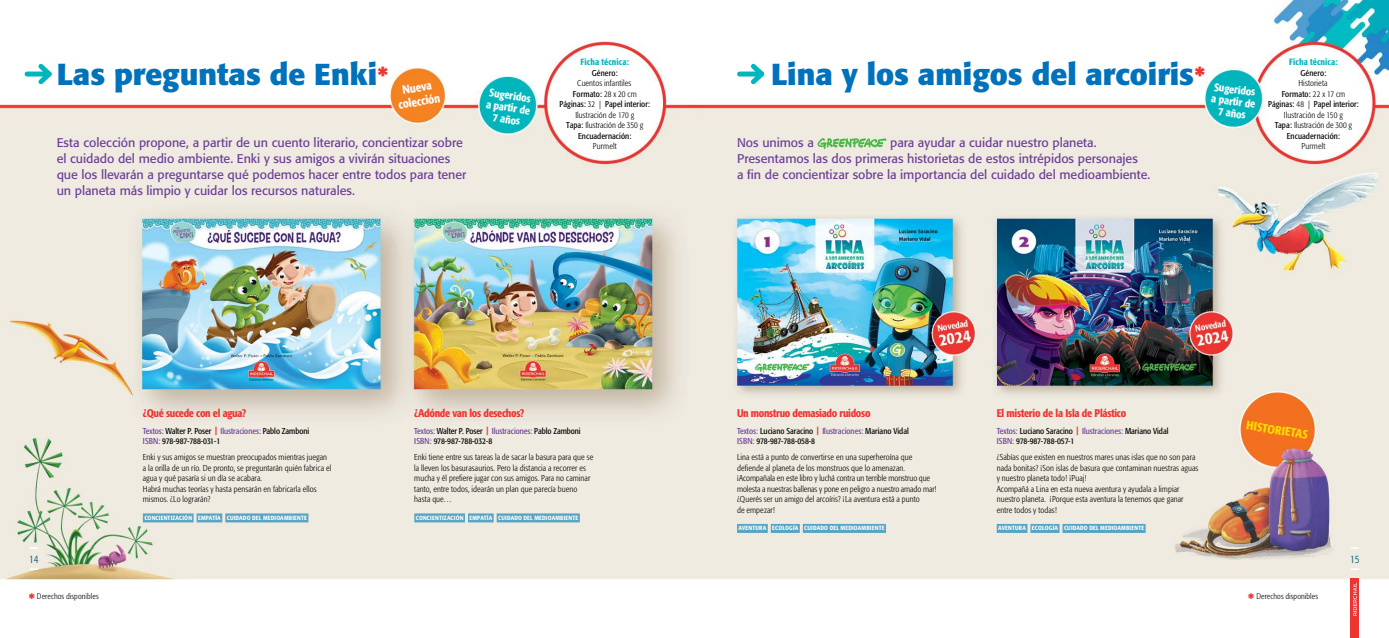
<style>
.page{position:relative;width:1389px;height:638px;background:#fff}
.page>*{position:absolute;margin:0;border:0;box-sizing:border-box;transform-origin:0 0}
.t1{font:700 30px "Formata";color:#0072bc}
.t2{font:12.5px/16px "Formata";letter-spacing:-.005em;color:#6c3f98}
.t3{font:500 condensed 12px/14px "Formata";color:#fff;text-align:center}
.t4{font:500 condensed 12px "Formata";color:#fd0}
.t5{font:500 condensed 11px "Formata";letter-spacing:-.025em;color:#ee3432}
.t6{font:500 condensed 11px/11.9px "Formata";color:#fff;text-align:center}
.t7{font:300 condensed 11px "Formata";color:#004d6d}
.t8{font:500 condensed 9px "Formata";letter-spacing:.015em;color:#00b6bd}
.t9{font:300 condensed 8.5px/10.5px "Formata";letter-spacing:.01em;color:#000}
.t10{font:condensed 8.5px/10.5px "Formata";color:#000}
.t11{font:300 condensed 8px "Formata";letter-spacing:.015em;color:#000}
.t12{font:500 condensed 6px "Formata";letter-spacing:.03em;color:#fff}
.s1{font-size:24px;color:#ee3432}
.s2{font-weight:400}
.s3{color:#6c3f98}
.s4{font-weight:700;color:#ee3432}
.s5{font-weight:700;font-stretch:normal;font-size:14px;color:#ee3432}
</style>
<div class="page">
<img style="left:0;top:0;width:1389px;height:638px">
<div style="left:27px;top:72px;width:22px;height:5px;background:#00b6bd"></div>
<svg style="left:34px;top:59px;width:23px;height:30px"></svg>
<div style="left:414px;top:513px;width:51px;height:9px;background:#57a5c4"></div>
<div style="left:468px;top:513px;width:26px;height:9px;background:#57a5c4"></div>
<div style="left:497px;top:513px;width:83px;height:9px;background:#57a5c4"></div>
<div style="left:143px;top:513px;width:51px;height:9px;background:#57a5c4"></div>
<div style="left:197px;top:513px;width:25px;height:9px;background:#57a5c4"></div>
<div style="left:225px;top:513px;width:83px;height:9px;background:#57a5c4"></div>
<div style="left:740px;top:72px;width:22px;height:5px;background:#00b6bd"></div>
<svg style="left:746px;top:59px;width:23px;height:30px"></svg>
<svg style="left:817px;top:138px;width:69px;height:11px"></svg>
<div style="left:997px;top:524px;width:30px;height:9px;background:#57a5c4"></div>
<div style="left:1030px;top:524px;width:29px;height:9px;background:#57a5c4"></div>
<div style="left:1062px;top:524px;width:84px;height:9px;background:#57a5c4"></div>
<div style="left:737px;top:524px;width:31px;height:9px;background:#57a5c4"></div>
<div style="left:771px;top:524px;width:29px;height:9px;background:#57a5c4"></div>
<div style="left:803px;top:524px;width:83px;height:9px;background:#57a5c4"></div>
<svg style="left:30px;top:547px;width:8px;height:2px"></svg>
<svg style="left:30px;top:568px;width:8px;height:2px"></svg>
<svg style="left:1351px;top:547px;width:8px;height:2px"></svg>
<svg style="left:1351px;top:568px;width:8px;height:2px"></svg>
<div style="left:1351px;top:578px;width:8px;height:60px;background:#ee3432"></div>
<svg style="left:1353px;top:582px;width:4px;height:33px"></svg>
<h1 class="t1" style="left:57px;top:55px;width:334px">Las preguntas de Enki<span class="s1">*</span></h1>
<p class="t8" style="left:580px;top:56px;width:50px">Ficha técnica:</p>
<p class="t10" style="left:592px;top:67px;width:27px">Género:</p>
<p class="t9" style="left:560px;top:78px;width:92px;text-align:center">Cuentos infantiles<br><span class="s2">Formato:</span> 28 x 20 cm<br><span class="s2">Páginas:</span> 32 | <span class="s2">Papel interior:<br></span>Ilustración de 170 g<br><span class="s2">Tapa:</span> Ilustración de 350 g<br><span class="s2">Encuadernación:</span></p>
<p class="t9" style="left:593px;top:141px;width:25px">Purmelt</p>
<h3 class="t3" style="left:395px;top:84px;width:44px;rotate:-9deg">Nueva colección</h3>
<p class="t6" style="left:489px;top:86px;width:46px;rotate:9deg">Sugeridos a partir de<br>7 años</p>
<p class="t2" style="left:57px;top:134px;width:411px">Esta colección propone, a partir de un cuento literario, concientizar sobre el cuidado del medio ambiente. Enki y sus amigos a vivirán situaciones que los llevarán a preguntarse qué podemos hacer entre todos para tener un planeta más limpio y cuidar los recursos naturales.</p>
<p class="t5" style="left:143px;top:407px;width:105px">¿Qué sucede con el agua?</p>
<p class="t10" style="left:143px;top:425px;width:168px"><span class="s3">Textos:</span> Walter P. Poser <span class="s4">|</span> <span class="s3">Ilustraciones:</span> Pablo Zamboni<br><span class="s3">ISBN:</span> 978-987-788-031-1</p>
<p class="t9" style="left:143px;top:452px;width:190px">Enki y sus amigos se muestran preocupados mientras juegan a la orilla de un río. De pronto, se preguntarán quién fabrica el agua y qué pasaría si un día se acabara.<br>Habrá muchas teorías y hasta pensarán en fabricarla ellos mismos. ¿Lo lograrán?</p>
<p class="t12" style="left:144px;top:514px;width:164px">CONCIENTIZACIÓN EMPATÍA CUIDADO DEL MEDIOAMBIENTE</p>
<p class="t5" style="left:414px;top:407px;width:112px">¿Adónde van los desechos?</p>
<p class="t10" style="left:414px;top:425px;width:168px"><span class="s3">Textos:</span> Walter P. Poser <span class="s4">|</span> <span class="s3">Ilustraciones:</span> Pablo Zamboni<br><span class="s3">ISBN:</span> 978-987-788-032-8</p>
<p class="t9" style="left:414px;top:452px;width:180px">Enki tiene entre sus tareas la de sacar la basura para que se la lleven los basurasaurios. Pero la distancia a recorrer es mucha y él prefiere jugar con sus amigos. Para no caminar tanto, entre todos, idearán un plan que parecía bueno hasta que…</p>
<p class="t12" style="left:416px;top:514px;width:164px">CONCIENTIZACIÓN EMPATÍA CUIDADO DEL MEDIOAMBIENTE</p>
<h1 class="t1" style="left:771px;top:55px;width:436px">Lina y los amigos del arcoiris<span class="s1">*</span></h1>
<p class="t6" style="left:1214px;top:81px;width:46px;rotate:7deg">Sugeridos a partir de<br>7 años</p>
<h2 class="t2" style="left:737px;top:134px;width:415px;text-indent:153px">para ayudar a cuidar nuestro planeta.<br>Presentamos las dos primeras historietas de estos intrépidos personajes<br>a fin de concientizar sobre la importancia del cuidado del medioambiente.</h2>
<h2 class="t2" style="left:737px;top:134px;width:78px">Nos unimos a</h2>
<p class="t8" style="left:1289px;top:56px;width:50px">Ficha técnica:</p>
<p class="t10" style="left:1301px;top:67px;width:27px">Género:</p>
<p class="t9" style="left:1268px;top:78px;width:92px;text-align:center">Historieta<br><span class="s2">Formato:</span> 22 x 17 cm<br><span class="s2">Páginas:</span> 48 | <span class="s2">Papel interior:<br></span>Ilustración de 150 g<br><span class="s2">Tapa:</span> Ilustración de 300 g<br><span class="s2">Encuadernación:</span></p>
<p class="t9" style="left:1302px;top:141px;width:25px">Purmelt</p>
<p class="t5" style="left:737px;top:407px;width:135px">Un monstruo demasiado ruidoso</p>
<p class="t10" style="left:737px;top:425px;width:173px"><span class="s3">Textos:</span> Luciano Saracino <span class="s4">|</span> <span class="s3">Ilustraciones:</span> Mariano Vidal<br><span class="s3">ISBN:</span> 978-987-788-058-8</p>
<p class="t9" style="left:737px;top:452px;width:201px">Lina está a punto de convertirse en una superheroína que defiende al planeta de los monstruos que lo amenazan. ¡Acompañala en este libro y luchá contra un terrible monstruo que molesta a nuestras ballenas y pone en peligro a nuestro amado mar! ¿Querés ser un amigo del arcoíris? ¡La aventura está a punto<br>de empezar!</p>
<p class="t12" style="left:739px;top:525px;width:147px">AVENTURA ECOLOGÍA CUIDADO DEL MEDIOAMBIENTE</p>
<p class="t5" style="left:997px;top:407px;width:131px">El misterio de la Isla de Plástico</p>
<p class="t10" style="left:997px;top:425px;width:173px"><span class="s3">Textos:</span> Luciano Saracino <span class="s4">|</span> <span class="s3">Ilustraciones:</span> Mariano Vidal<br><span class="s3">ISBN:</span> 978-987-788-057-1</p>
<p class="t9" style="left:997px;top:452px;width:203px">¿Sabías que existen en nuestros mares unas islas que no son para nada bonitas? ¡Son islas de basura que contaminan nuestras aguas y nuestro planeta todo! ¡Puaj!<br>Acompañá a Lina en esta nueva aventura y ayudala a limpiar nuestro planeta. ¡Porque esta aventura la tenemos que ganar entre todos y todas!</p>
<p class="t12" style="left:998px;top:525px;width:147px">AVENTURA ECOLOGÍA CUIDADO DEL MEDIOAMBIENTE</p>
<h3 class="t4" style="left:1248px;top:418px;width:64px;rotate:9deg">HISTORIETAS</h3>
<p class="t7" style="left:29px;top:552px;width:11px">14</p>
<p class="t7" style="left:1350px;top:552px;width:11px">15</p>
<p class="t11" style="left:28px;top:592px;width:72px"><span class="s5">*</span> Derechos disponibles</p>
<p class="t11" style="left:1248px;top:592px;width:72px"><span class="s5">*</span> Derechos disponibles</p>
</div>
